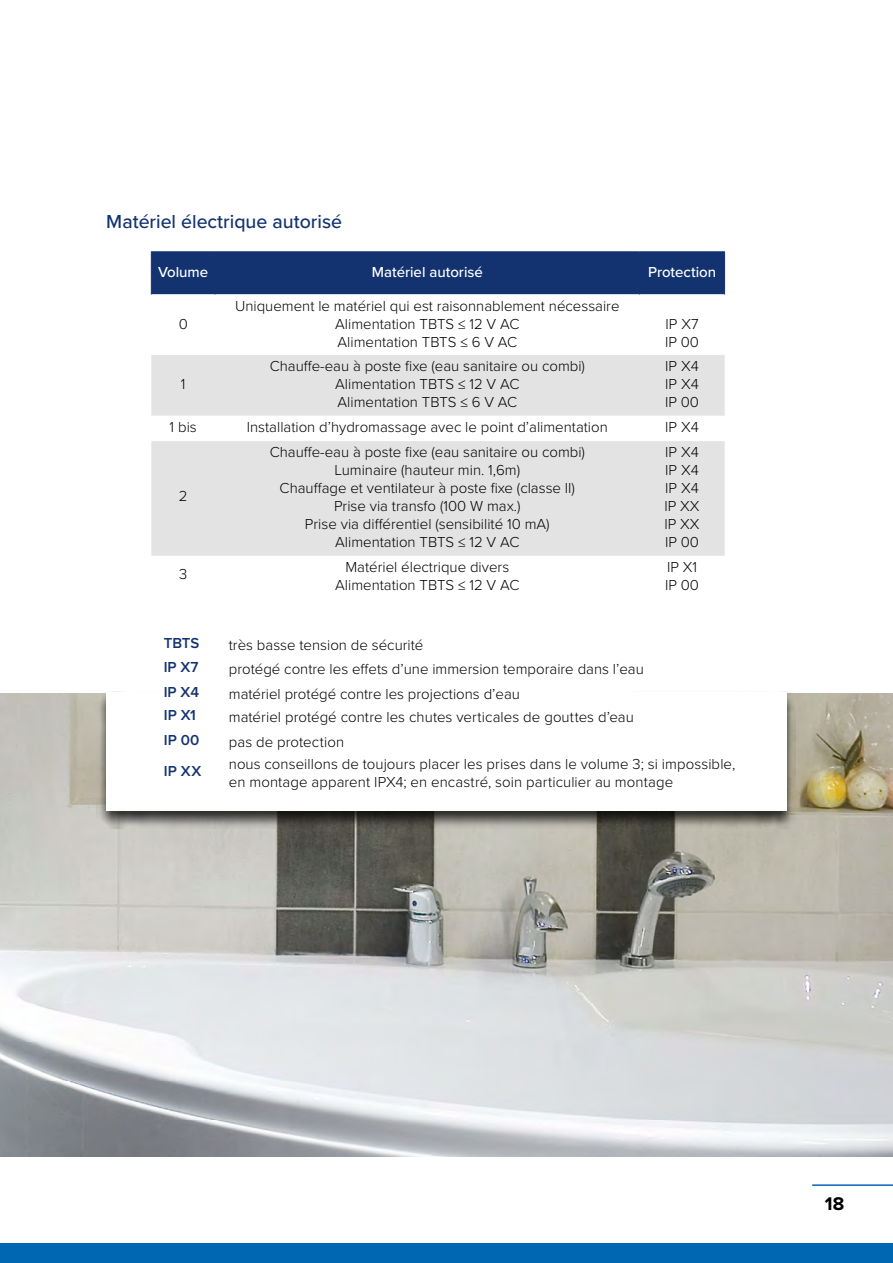
<style>
.page{position:relative;width:893px;height:1263px;background:#fff}
.page>*{position:absolute;margin:0;border:0;box-sizing:border-box;transform-origin:0 0}
.t1{font:500 19.5px "Proxima Nova";color:#133370}
.t2{font:700 19.05px "Proxima Nova";color:#000}
.t3{font:300 15px/18px "Proxima Nova";color:#000;text-align:center}
.t4{font:500 15px "Proxima Nova";color:#fff}
.t5{font:600 15px "Proxima Nova";color:#133370}
</style>
<div class="page">
<img style="left:0;top:694px;width:893px;height:463px">
<div style="left:96px;top:691px;width:700px;height:138px;background:#000;opacity:.75"></div>
<div style="left:106px;top:693px;width:681px;height:118px;background:#fff"></div>
<div style="left:0;top:1243px;width:893px;height:20px;background:#0067b2"></div>
<hr style="left:812px;top:1184px;width:81px;height:2px;background:#0067b2">
<div style="left:152px;top:252px;width:572px;height:42px;background:#133370"></div>
<svg style="left:151px;top:355px;width:574px;height:201px;background:#e6e6e6"></svg>
<hr style="left:151px;top:251px;width:64px;height:1px;background:#133370">
<hr style="left:151px;top:252px;width:1px;height:42px;background:#133370">
<hr style="left:215px;top:251px;width:424px;height:1px;background:#133370">
<hr style="left:215px;top:252px;width:1px;height:42px;background:#133370">
<hr style="left:639px;top:251px;width:86px;height:1px;background:#133370">
<hr style="left:639px;top:252px;width:1px;height:42px;background:#133370">
<hr style="left:724px;top:252px;width:1px;height:42px;background:#133370">
<h1 class="t1" style="left:106px;top:207px;width:237px">Matériel électrique autorisé</h1>
<p class="t4" style="left:158px;top:261px;width:52px">Volume</p>
<p class="t4" style="left:372px;top:261px;width:113px">Matériel autorisé</p>
<p class="t4" style="left:648px;top:261px;width:70px">Protection</p>
<p class="t3" style="left:179px;top:314px;width:11px">0</p>
<p class="t3" style="left:181px;top:374px;width:6px">1</p>
<p class="t3" style="left:235px;top:296px;width:386px">Uniquement le matériel qui est raisonnablement nécessaire<br>Alimentation TBTS ≤ 12 V AC<br>Alimentation TBTS ≤ 6 V AC</p>
<p class="t3" style="left:665px;top:314px;width:36px;text-align:left">IP X7<br>IP 00</p>
<p class="t3" style="left:270px;top:356px;width:317px">Chauffe-eau à poste fixe (eau sanitaire ou combi)<br>Alimentation TBTS ≤ 12 V AC<br>Alimentation TBTS ≤ 6 V AC</p>
<p class="t3" style="left:665px;top:356px;width:36px;text-align:justify">IP X4<br>IP X4<br>IP 00</p>
<p class="t3" style="left:170px;top:417px;width:29px">1 bis</p>
<p class="t3" style="left:247px;top:417px;width:362px">Installation d’hydromassage avec le point d’alimentation</p>
<p class="t3" style="left:665px;top:417px;width:35px">IP X4</p>
<p class="t3" style="left:179px;top:486px;width:10px">2</p>
<p class="t3" style="left:270px;top:442px;width:317px">Chauffe-eau à poste fixe (eau sanitaire ou combi)<br>Luminaire (hauteur min. 1,6m)<br>Chauffage et ventilateur à poste fixe (classe II)<br>Prise via transfo (100 W max.)<br>Prise via différentiel (sensibilité 10 mA)<br>Alimentation TBTS ≤ 12 V AC</p>
<p class="t3" style="left:664px;top:442px;width:37px;text-align:justify">IP X4<br>IP X4<br>IP X4<br>IP XX IP XX IP 00</p>
<p class="t3" style="left:179px;top:564px;width:10px">3</p>
<p class="t3" style="left:335px;top:557px;width:186px">Matériel électrique divers<br>Alimentation TBTS ≤ 12 V AC</p>
<p class="t3" style="left:665px;top:557px;width:36px;text-align:left">IP X1<br>IP 00</p>
<p class="t5" style="left:164px;top:631px;width:37px">TBTS</p>
<p class="t3" style="left:229px;top:635px;width:196px">très basse tension de sécurité</p>
<p class="t5" style="left:164px;top:656px;width:36px">IP X7</p>
<p class="t3" style="left:229px;top:659px;width:417px">protégé contre les effets d’une immersion temporaire dans l’eau</p>
<p class="t5" style="left:164px;top:681px;width:37px">IP X4</p>
<p class="t3" style="left:229px;top:684px;width:293px">matériel protégé contre les projections d’eau</p>
<p class="t5" style="left:164px;top:704px;width:34px">IP X1</p>
<p class="t3" style="left:229px;top:707px;width:406px">matériel protégé contre les chutes verticales de gouttes d’eau</p>
<p class="t5" style="left:164px;top:728px;width:37px">IP 00</p>
<p class="t3" style="left:229px;top:732px;width:117px">pas de protection</p>
<p class="t5" style="left:164px;top:760px;width:39px">IP XX</p>
<p class="t3" style="left:229px;top:754px;width:508px;text-align:left">nous conseillons de toujours placer les prises dans le volume 3; si impossible, en montage apparent IPX4; en encastré, soin particulier au montage</p>
<p class="t2" style="left:825px;top:1193px;width:21px">18</p>
</div>
